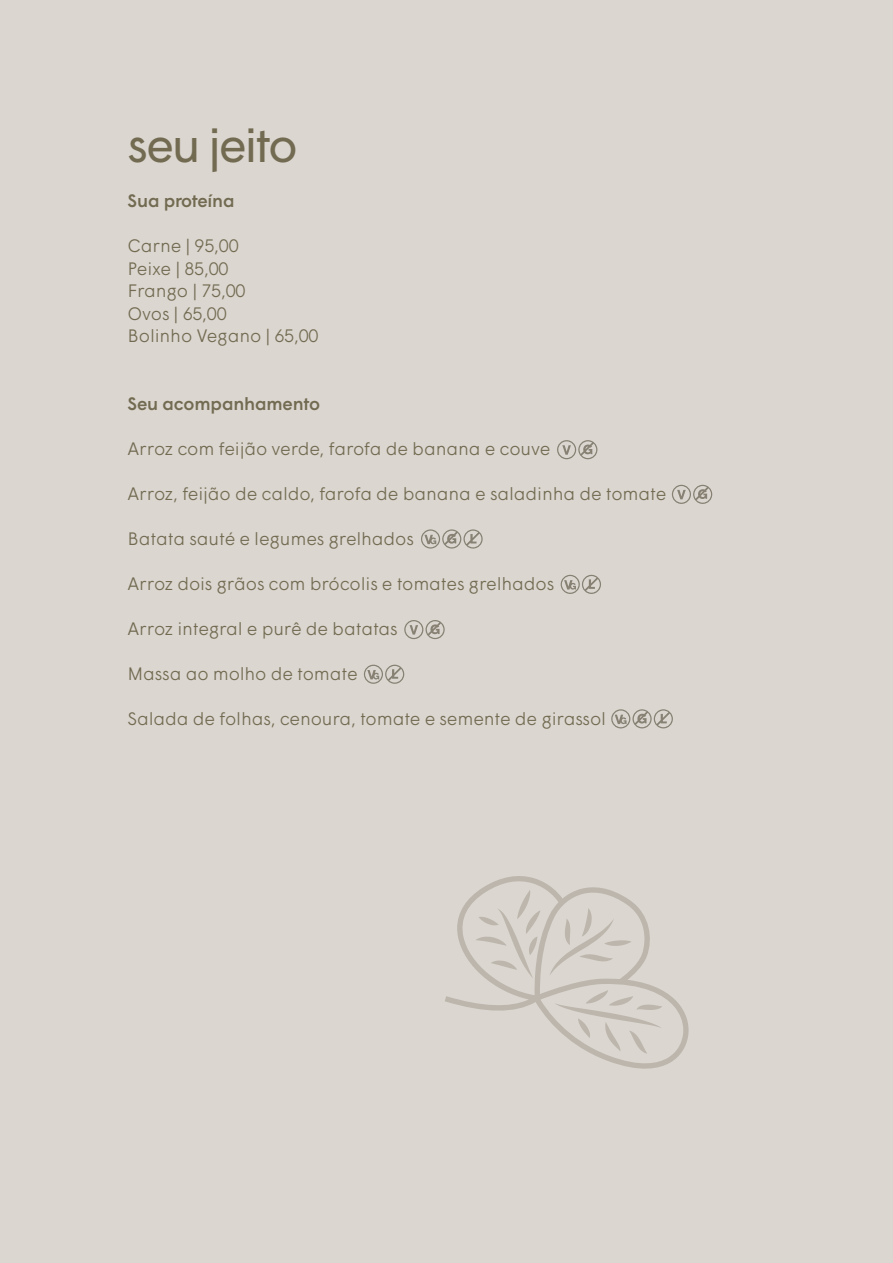
<style>
.page{position:relative;width:893px;height:1263px;background:#dbd6d0}
.page>*{position:absolute;margin:0;border:0;box-sizing:border-box;transform-origin:0 0}
.t1{font:48px "Wigrum";letter-spacing:-.05em;color:#726b52}
.t2{font:300 18px "Wigrum";letter-spacing:-.01em;color:#726b52}
.t3{font:500 18px "Wigrum";letter-spacing:-.01em;color:#726b52}
</style>
<div class="page">
<svg style="left:445px;top:876px;width:244px;height:193px"></svg>
<svg style="left:554px;top:990px;width:108px;height:64px"></svg>
<svg style="left:549px;top:908px;width:82px;height:68px"></svg>
<svg style="left:475px;top:890px;width:65px;height:88px"></svg>
<svg style="left:561px;top:575px;width:40px;height:19px"></svg>
<svg style="left:364px;top:665px;width:40px;height:19px"></svg>
<svg style="left:421px;top:529px;width:62px;height:20px"></svg>
<svg style="left:611px;top:709px;width:62px;height:19px"></svg>
<svg style="left:404px;top:620px;width:41px;height:19px"></svg>
<svg style="left:672px;top:485px;width:40px;height:19px"></svg>
<svg style="left:557px;top:440px;width:40px;height:19px"></svg>
<p class="t1" style="left:128px;top:109px;width:172px">seu jeito</p>
<p class="t3" style="left:128px;top:187px;width:109px">Sua proteína</p>
<p class="t2" style="left:128px;top:232px;width:113px">Carne | 95,00</p>
<p class="t2" style="left:128px;top:255px;width:102px">Peixe | 85,00</p>
<p class="t2" style="left:128px;top:277px;width:119px">Frango | 75,00</p>
<p class="t2" style="left:128px;top:300px;width:101px">Ovos | 65,00</p>
<p class="t2" style="left:128px;top:322px;width:193px">Bolinho Vegano | 65,00</p>
<p class="t3" style="left:128px;top:390px;width:194px">Seu acompanhamento</p>
<p class="t2" style="left:128px;top:435px;width:424px">Arroz com feijão verde, farofa de banana e couve</p>
<p class="t2" style="left:128px;top:480px;width:540px">Arroz, feijão de caldo, farofa de banana e saladinha de tomate</p>
<p class="t2" style="left:128px;top:525px;width:288px">Batata sauté e legumes grelhados</p>
<p class="t2" style="left:128px;top:570px;width:428px">Arroz dois grãos com brócolis e tomates grelhados</p>
<p class="t2" style="left:128px;top:615px;width:272px">Arroz integral e purê de batatas</p>
<p class="t2" style="left:128px;top:660px;width:232px">Massa ao molho de tomate</p>
<p class="t2" style="left:128px;top:705px;width:480px">Salada de folhas, cenoura, tomate e semente de girassol</p>
</div>
